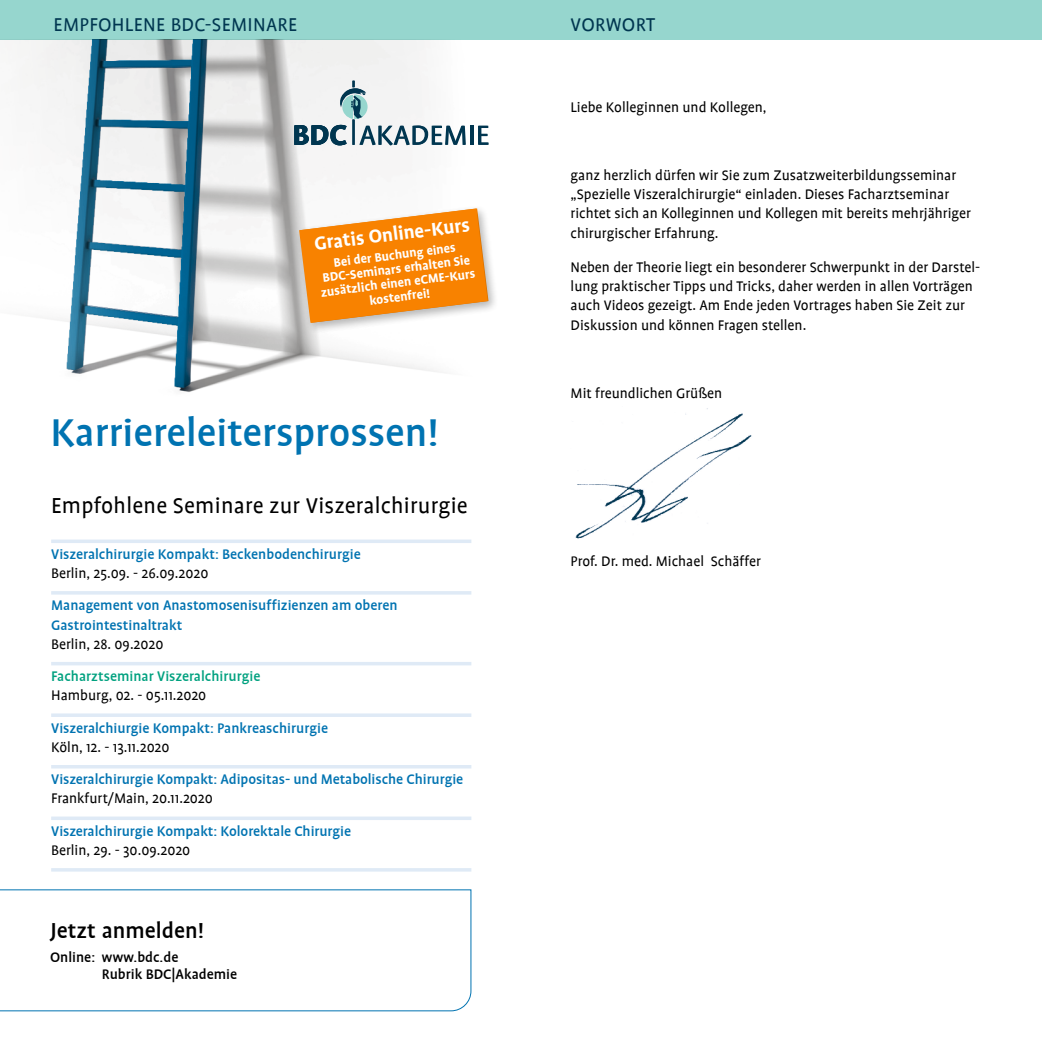
<style>
.page{position:relative;width:1042px;height:1042px;background:#fff}
.page>*{position:absolute;margin:0;border:0;box-sizing:border-box;transform-origin:0 0}
.t1{font:500 43.75px "Profile";color:#0073b1}
.t2{font:24.5px "Profile";letter-spacing:.01em;color:#000}
.t3{font:500 24.5px "Profile";color:#000}
.t4{font:21px "Profile";letter-spacing:.015em;color:#003650}
.t5{font:700 21px "Profile";color:#fff}
.t6{font:15.75px/19.2px "Profile";color:#000}
.t7{font:500 15.75px/19.2px "Profile";color:#0073b1}
.t8{font:500 15.75px/17.5px "Profile";color:#000}
.t9{font:500 15.75px "Profile";color:#00a17f}
.t10{font:700 14px/14px "Profile";color:#fff;text-align:center}
</style>
<div class="page">
<div style="left:0;top:0;width:1042px;height:40px;background:#96d6ce"></div>
<img style="left:575px;top:408px;width:177px;height:131px">
<img style="left:19px;top:40px;width:420px;height:352px">
<svg style="left:51px;top:539px;width:420px;height:4px;fill:#dfeaf6"></svg>
<hr style="left:51px;top:591px;width:420px;height:3px;background:#dfeaf6">
<svg style="left:51px;top:713px;width:420px;height:4px;background:#e2ecf7"></svg>
<hr style="left:51px;top:765px;width:420px;height:3px;background:#dfeaf6">
<svg style="left:51px;top:816px;width:420px;height:4px;fill:#dfeaf6"></svg>
<hr style="left:51px;top:662px;width:420px;height:3px;background:#dfeaf6">
<hr style="left:51px;top:868px;width:420px;height:3px;background:#dfeaf6">
<svg style="left:294px;top:81px;width:195px;height:65px"></svg>
<div style="left:294px;top:204px;width:205px;height:130px;background:#000;opacity:.16"></div>
<svg style="left:299px;top:208px;width:189px;height:115px;background:#f49934"></svg>
<svg style="left:0;top:889px;width:472px;height:122px"></svg>
<h3 class="t4" style="left:54px;top:14px;width:245px">EMPFOHLENE BDC-SEMINARE</h3>
<h3 class="t5" style="left:313px;top:232px;width:158px;rotate:-7deg">Gratis Online-Kurs</h3>
<p class="t10" style="left:317px;top:257px;width:157px;rotate:-7deg">Bei der Buchung eines<br>BDC-Seminars erhalten Sie zusätzlich einen eCME-Kurs kostenfrei!</p>
<h1 class="t1" style="left:50px;top:410px;width:389px">Karriereleitersprossen!</h1>
<h2 class="t2" style="left:51px;top:492px;width:418px">Empfohlene Seminare zur Viszeralchirurgie</h2>
<p class="t7" style="left:51px;top:544px;width:311px">Viszeralchirurgie Kompakt: Beckenbodenchirurgie</p>
<p class="t6" style="left:51px;top:563px;width:159px">Berlin, 25.09. - 26.09.2020</p>
<p class="t7" style="left:51px;top:596px;width:348px">Management von Anastomosenisuffizienzen am oberen<br>Gastrointestinaltrakt</p>
<p class="t6" style="left:51px;top:634px;width:114px">Berlin, 28. 09.2020</p>
<p class="t9" style="left:51px;top:668px;width:211px">Facharztseminar Viszeralchirurgie</p>
<p class="t6" style="left:51px;top:686px;width:157px">Hamburg, 02. - 05.11.2020</p>
<p class="t7" style="left:51px;top:718px;width:278px">Viszeralchiurgie Kompakt: Pankreaschirurgie</p>
<p class="t6" style="left:51px;top:737px;width:120px">Köln, 12. - 13.11.2020</p>
<p class="t7" style="left:51px;top:770px;width:414px">Viszeralchirurgie Kompakt: Adipositas- und Metabolische Chirurgie</p>
<p class="t6" style="left:51px;top:789px;width:163px">Frankfurt/Main, 20.11.2020</p>
<p class="t7" style="left:51px;top:821px;width:301px">Viszeralchirurgie Kompakt: Kolorektale Chirurgie</p>
<p class="t6" style="left:51px;top:840px;width:141px">Berlin, 29. - 30.09.2020</p>
<h2 class="t3" style="left:50px;top:917px;width:155px">Jetzt anmelden!</h2>
<p class="t8" style="left:102px;top:948px;width:137px;text-indent:-52px">Online: www.bdc.de<br>Rubrik BDC|Akademie</p>
<h3 class="t4" style="left:570px;top:14px;width:86px">VORWORT</h3>
<p class="t6" style="left:570px;top:97px;width:197px">Liebe Kolleginnen und Kollegen,</p>
<p class="t6" style="left:570px;top:166px;width:402px">ganz herzlich dürfen wir Sie zum Zusatzweiterbildungsseminar „Spezielle Viszeralchirurgie“ einladen. Dieses Facharztseminar richtet sich an Kolleginnen und Kollegen mit bereits mehrjähriger chirurgischer Erfahrung.</p>
<p class="t6" style="left:570px;top:257px;width:411px">Neben der Theorie liegt ein besonderer Schwerpunkt in der Darstel&shy;lung praktischer Tipps und Tricks, daher werden in allen Vorträgen auch Videos gezeigt. Am Ende jeden Vortrages haben Sie Zeit zur Diskussion und können Fragen stellen.</p>
<p class="t6" style="left:570px;top:383px;width:153px">Mit freundlichen Grüßen</p>
<p class="t6" style="left:570px;top:552px;width:192px">Prof. Dr. med. Michael Schäffer</p>
</div>
